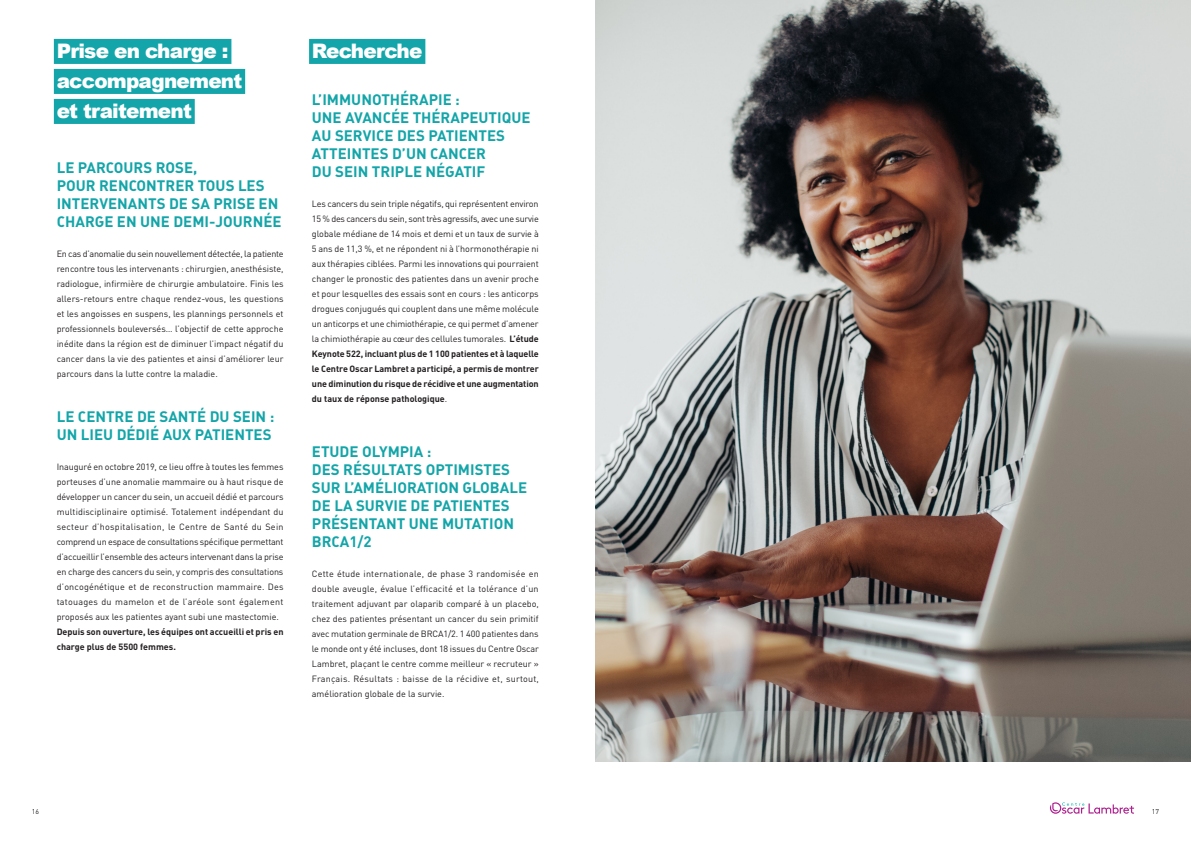
<style>
.page{position:relative;width:1191px;height:842px;background:#fff}
.page>*{position:absolute;margin:0;border:0;box-sizing:border-box;transform-origin:0 0}
.t1{font:900 20px/30px "Arial";letter-spacing:-.04em;color:#fff}
.t2{font:700 15px/18px "DIN";color:#13a5a9}
.t3{font:9px/15px "DIN";color:#231f20;text-align:justify}
.t4{font:700 9px/15px "DIN";color:#231f20}
.t5{font:7px "DIN";color:#231f20}
.s1{font-weight:700}
</style>
<div class="page">
<svg style="left:1050px;top:802px;width:84px;height:12px"></svg>
<div style="left:54px;top:39px;width:177px;height:25px;background:#13a5a9"></div>
<div style="left:54px;top:69px;width:191px;height:25px;background:#13a5a9"></div>
<div style="left:54px;top:99px;width:141px;height:25px;background:#13a5a9"></div>
<div style="left:309px;top:39px;width:116px;height:25px;background:#13a5a9"></div>
<img style="left:595px;top:0;width:596px;height:761px">
<h1 class="t1" style="left:57px;top:35px;width:187px">Prise en charge : accompagnement et traitement</h1>
<h1 class="t1" style="left:312px;top:35px;width:112px">Recherche</h1>
<h2 class="t2" style="left:312px;top:90px;width:220px">L’IMMUNOTHÉRAPIE :<br>UNE AVANCÉE THÉRAPEUTIQUE<br>AU SERVICE DES PATIENTES<br>ATTEINTES D’UN CANCER<br>DU SEIN TRIPLE NÉGATIF</h2>
<p class="t3" style="left:312px;top:196px;width:228px">Les cancers du sein triple négatifs, qui représentent environ 15 % des cancers du sein, sont très agressifs, avec une survie globale médiane de 14 mois et demi et un taux de survie à 5 ans de 11,3 %, et ne répondent ni à l’hormonothérapie ni aux thérapies ciblées. Parmi les innovations qui pourraient changer le pronostic des patientes dans un avenir proche et pour lesquelles des essais sont en cours : les anticorps drogues conjugués qui couplent dans une même molécule un anticorps et une chimiothérapie, ce qui permet d’amener la chimiothérapie au cœur des cellules tumorales. <span class="s1">L’étude Keynote 522, incluant plus de 1 100 patientes et à laquelle le Centre Oscar Lambret a participé, a permis de montrer une diminution du risque de récidive et une augmentation du taux de réponse pathologique</span>.</p>
<h2 class="t2" style="left:57px;top:158px;width:226px">LE PARCOURS ROSE,<br>POUR RENCONTRER TOUS LES<br>INTERVENANTS DE SA PRISE EN<br>CHARGE EN UNE DEMI-JOURNÉE</h2>
<p class="t3" style="left:57px;top:246px;width:228px">En cas d’anomalie du sein nouvellement détectée, la patiente rencontre tous les intervenants : chirurgien, anesthésiste, radiologue, infirmière de chirurgie ambulatoire. Finis les allers-retours entre chaque rendez-vous, les questions et les angoisses en suspens, les plannings personnels et professionnels bouleversés… l’objectif de cette approche inédite dans la région est de diminuer l’impact négatif du cancer dans la vie des patientes et ainsi d’améliorer leur parcours dans la lutte contre la maladie.</p>
<h2 class="t2" style="left:57px;top:407px;width:219px">LE CENTRE DE SANTÉ DU SEIN :<br>UN LIEU DÉDIÉ AUX PATIENTES</h2>
<p class="t3" style="left:57px;top:459px;width:228px">Inauguré en octobre 2019, ce lieu offre à toutes les femmes porteuses d’une anomalie mammaire ou à haut risque de développer un cancer du sein, un accueil dédié et parcours multidisciplinaire optimisé. Totalement indépendant du secteur d’hospitalisation, le Centre de Santé du Sein comprend un espace de consultations spécifique permettant d’accueillir l’ensemble des acteurs intervenant dans la prise en charge des cancers du sein, y compris des consultations d’oncogénétique et de reconstruction mammaire. Des tatouages du mamelon et de l’aréole sont également proposés aux les patientes ayant subi une mastectomie.</p>
<p class="t4" style="left:57px;top:624px;width:228px">Depuis son ouverture, les équipes ont accueilli et pris en charge plus de 5500 femmes.</p>
<h2 class="t2" style="left:312px;top:442px;width:217px">ETUDE OLYMPIA :<br>DES RÉSULTATS OPTIMISTES<br>SUR L’AMÉLIORATION GLOBALE<br>DE LA SURVIE DE PATIENTES<br>PRÉSENTANT UNE MUTATION<br>BRCA1/2</h2>
<p class="t3" style="left:312px;top:566px;width:228px">Cette étude internationale, de phase 3 randomisée en double aveugle, évalue l’efficacité et la tolérance d’un traitement adjuvant par olaparib comparé à un placebo, chez des patientes présentant un cancer du sein primitif avec mutation germinale de BRCA1/2. 1 400 patientes dans le monde ont y été incluses, dont 18 issues du Centre Oscar Lambret, plaçant le centre comme meilleur « recruteur » Français. Résultats : baisse de la récidive et, surtout, amélioration globale de la survie.</p>
<p class="t5" style="left:32px;top:807px;width:9px">16</p>
<p class="t5" style="left:1151px;top:807px;width:9px">17</p>
</div>
